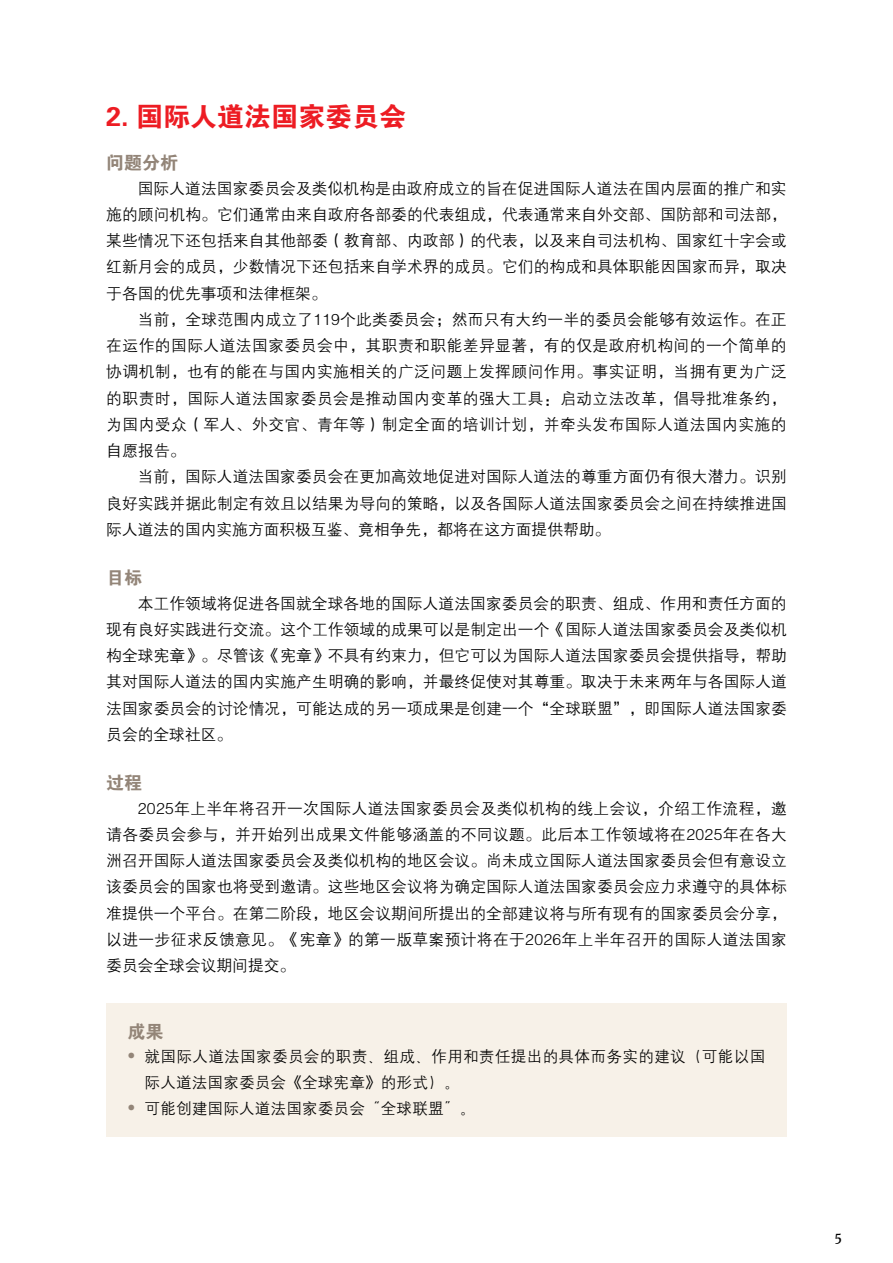
<style>
.page{position:relative;width:893px;height:1263px;background:#fff}
.page>*{position:absolute;margin:0;border:0;box-sizing:border-box;transform-origin:0 0}
.t1{font:27px "FZDHTJW GB1 0";color:#ed1c23}
.t2{font:18px "FZDHTJW GB1 0";color:#938578}
.t3{font:15.75px/26.2px "FZZDXJW GB1 0";letter-spacing:.005em;color:#000;text-align:justify}
.t4{font:15.75px/26px "H Yg 2 gj";letter-spacing:.01em;color:#000}
.t5{font:12.75px "Merriweather";color:#000}
.s1{font-family:"Helvetica Neue";font-weight:300;color:#938578}
</style>
<div class="page">
<div style="left:106px;top:1003px;width:681px;height:134px;background:#f7f1e8"></div>
<h1 class="t1" style="left:106px;top:102px;width:301px">2. 国际人道法国家委员会</h1>
<p class="t2" style="left:106px;top:153px;width:73px">问题分析</p>
<p class="t3" style="left:106px;top:175px;width:682px;text-indent:31px">国际人道法国家委员会及类似机构是由政府成立的旨在促进国际人道法在国内层面的推广和实施的顾问机构。它们通常由来自政府各部委的代表组成，代表通常来自外交部、国防部和司法部，某些情况下还包括来自其他部委（教育部、内政部）的代表，以及来自司法机构、国家红十字会或红新月会的成员，少数情况下还包括来自学术界的成员。它们的构成和具体职能因国家而异，取决于各国的优先事项和法律框架。</p>
<p class="t3" style="left:106px;top:307px;width:682px;text-indent:31px">当前，全球范围内成立了119个此类委员会；然而只有大约一半的委员会能够有效运作。在正在运作的国际人道法国家委员会中，其职责和职能差异显著，有的仅是政府机构间的一个简单的协调机制，也有的能在与国内实施相关的广泛问题上发挥顾问作用。事实证明，当拥有更为广泛的职责时，国际人道法国家委员会是推动国内变革的强大工具：启动立法改革，倡导批准条约，为国内受众（军人、外交官、青年等）制定全面的培训计划，并牵头发布国际人道法国内实施的自愿报告。</p>
<p class="t3" style="left:106px;top:464px;width:682px;text-indent:31px">当前，国际人道法国家委员会在更加高效地促进对国际人道法的尊重方面仍有很大潜力。识别良好实践并据此制定有效且以结果为导向的策略，以及各国际人道法国家委员会之间在持续推进国际人道法的国内实施方面积极互鉴、竟相争先，都将在这方面提供帮助。</p>
<p class="t2" style="left:106px;top:568px;width:37px">目标</p>
<p class="t3" style="left:106px;top:590px;width:682px;text-indent:31px">本工作领域将促进各国就全球各地的国际人道法国家委员会的职责、组成、作用和责任方面的现有良好实践进行交流。这个工作领域的成果可以是制定出一个《国际人道法国家委员会及类似机构全球宪章》。尽管该《宪章》不具有约束力，但它可以为国际人道法国家委员会提供指导，帮助其对国际人道法的国内实施产生明确的影响，并最终促使对其尊重。取决于未来两年与各国际人道法国家委员会的讨论情况，可能达成的另一项成果是创建一个“全球联盟”，即国际人道法国家委员会的全球社区。</p>
<p class="t2" style="left:106px;top:773px;width:37px">过程</p>
<p class="t3" style="left:106px;top:795px;width:682px;text-indent:31px">2025年上半年将召开一次国际人道法国家委员会及类似机构的线上会议，介绍工作流程，邀请各委员会参与，并开始列出成果文件能够涵盖的不同议题。此后本工作领域将在2025年在各大洲召开国际人道法国家委员会及类似机构的地区会议。尚未成立国际人道法国家委员会但有意设立该委员会的国家也将受到邀请。这些地区会议将为确定国际人道法国家委员会应力求遵守的具体标准提供一个平台。在第二阶段，地区会议期间所提出的全部建议将与所有现有的国家委员会分享，以进一步征求反馈意见。《宪章》的第一版草案预计将在于2026年上半年召开的国际人道法国家委员会全球会议期间提交。</p>
<p class="t2" style="left:128px;top:1021px;width:37px">成果</p>
<p class="t4" style="left:145px;top:1043px;width:622px;text-indent:-17px"><span class="s1">•</span> 就国际人道法国家委员会的职责、组成、作用和责任提出的具体而务实的建议（可能以国际人道法国家委员会《全球宪章》的形式）。</p>
<p class="t4" style="left:128px;top:1095px;width:349px"><span class="s1">•</span> 可能创建国际人道法国家委员会“全球联盟”。</p>
<p class="t5" style="left:834px;top:1228px;width:9px">5</p>
</div>
